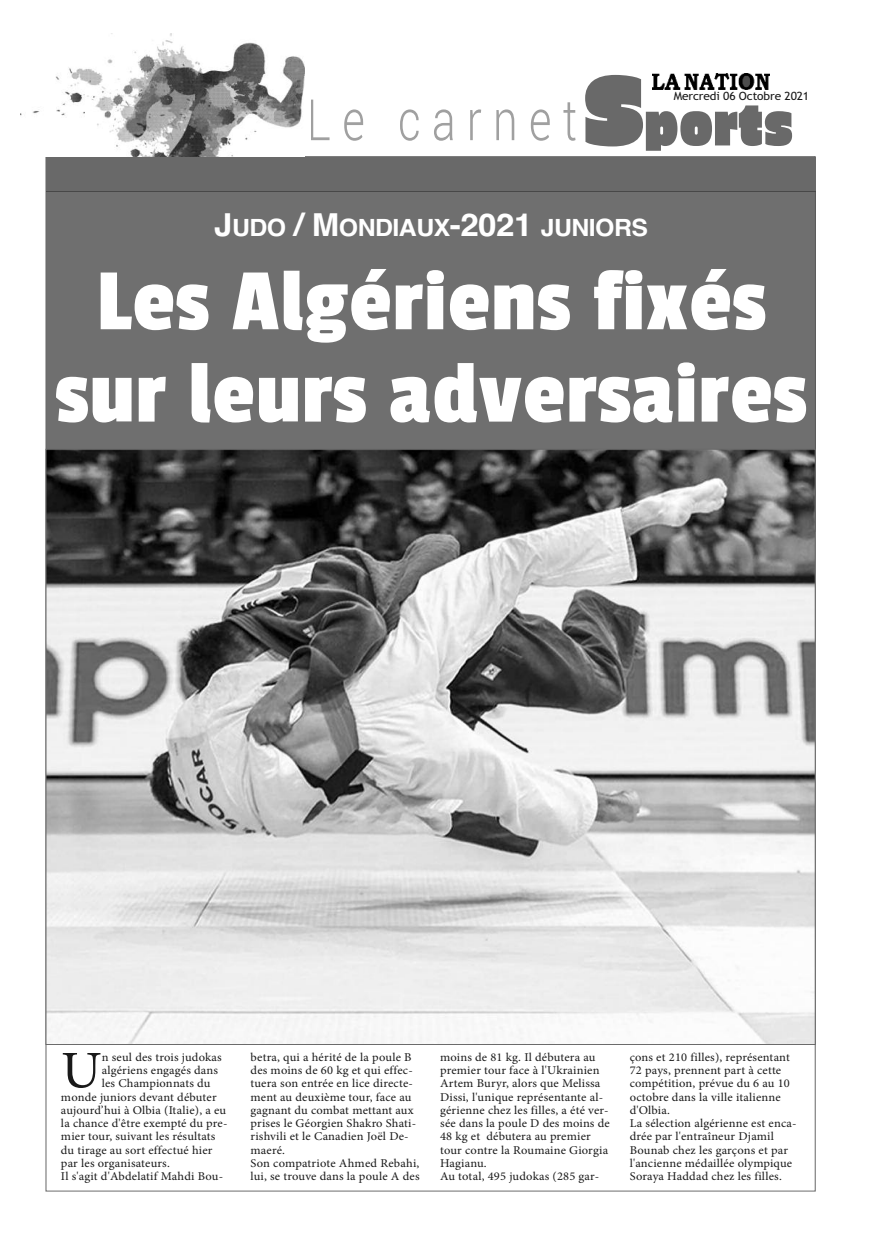
<style>
.page{position:relative;width:893px;height:1234px;background:#fff}
.page>*{position:absolute;margin:0;border:0;box-sizing:border-box;transform-origin:0 0}
.t1{font:91.2px/92.2px "Passion One";letter-spacing:.015em;color:#fff;text-align:center;scale:1.05 1}
.t2{font:57px "Erica One";color:#696969;scale:.89 1}
.t3{font:52.65px "Minion Pro";color:#191919;scale:1.05 1}
.t4{font:700 23.7px "Helvetica";letter-spacing:-.02em;color:#fff;scale:1.05 1}
.t5{font:11.85px/13.2px "Minion Pro";letter-spacing:.015em;color:#191919;scale:1.05 1}
.t6{font:11.4px "Trebuchet MS";letter-spacing:-.01em;color:#191919;scale:1.05 1}
.s1{font-size:100.65px}
.s2{font-size:31.65px}
</style>
<div class="page">
<svg style="left:311px;top:100px;width:265px;height:41px"></svg>
<div style="left:46px;top:157px;width:769px;height:34px;background:#696969"></div>
<img style="left:652px;top:73px;width:117px;height:16px">
<img style="left:20px;top:33px;width:285px;height:123px">
<hr style="left:815px;top:191px;width:1px;height:340px;background:#6f6f6f">
<div style="left:46px;top:192px;width:769px;height:257px;background:#6f6f6f"></div>
<hr style="left:46px;top:191px;width:769px;height:1px;background:#484848">
<img style="left:48px;top:451px;width:765px;height:591px">
<h2 class="t2" style="left:582px;top:80px;width:238px"><span class="s1">S</span>ports</h2>
<p class="t6" style="left:674px;top:90px;width:130px">Mercredi 06 Octobre 2021</p>
<h3 class="t4" style="left:214px;top:214px;width:415px"><span class="s2">J</span>UDO <span class="s2">/ M</span>ONDIAUX<span class="s2">-2021</span> JUNIORS</h3>
<h1 class="t1" style="left:56px;top:254px;width:717px">Les Algériens fixés sur leurs adversaires</h1>
<h3 class="t3" style="left:61px;top:1050px;width:40px">U</h3>
<p class="t5" style="left:102px;top:1051px;width:116px">n seul des trois judokas</p>
<p class="t5" style="left:102px;top:1064px;width:112px">algériens engagés dans</p>
<p class="t5" style="left:102px;top:1077px;width:105px">les Championnats du</p>
<p class="t5" style="left:61px;top:1090px;width:150px">monde juniors devant débuter</p>
<p class="t5" style="left:61px;top:1104px;width:159px">aujourd’hui à Olbia (Italie), a eu</p>
<p class="t5" style="left:61px;top:1117px;width:160px">la chance d'être exempté du pre-</p>
<p class="t5" style="left:61px;top:1130px;width:149px">mier tour, suivant les résultats</p>
<p class="t5" style="left:61px;top:1143px;width:146px">du tirage au sort effectué hier</p>
<p class="t5" style="left:61px;top:1157px;width:105px">par les organisateurs.</p>
<p class="t5" style="left:61px;top:1170px;width:156px">Il s'agit d'Abdelatif Mahdi Bou-</p>
<p class="t5" style="left:251px;top:1051px;width:163px">betra, qui a hérité de la poule B des moins de 60 kg et qui effec&shy;tuera son entrée en lice directe&shy;ment au deuxième tour, face au gagnant du combat mettant aux prises le Géorgien Shakro Shati&shy;rishvili et le Canadien Joël De&shy;maeré.<br>Son compatriote Ahmed Rebahi, lui, se trouve dans la poule A des</p>
<p class="t5" style="left:440px;top:1051px;width:163px">moins de 81 kg. Il débutera au premier tour face à l'Ukrainien<br>Artem Buryr, alors que Melissa<br>Dissi, l'unique représentante al&shy;gérienne chez les filles, a été ver&shy;sée dans la poule D des moins de<br>48 kg et débutera au premier tour contre la Roumaine Giorgia<br>Hagianu.<br>Au total, 495 judokas (285 gar-</p>
<p class="t5" style="left:630px;top:1051px;width:160px">çons et 210 filles), représentant<br>72 pays, prennent part à cette compétition, prévue du 6 au 10 octobre dans la ville italienne d'Olbia.<br>La sélection algérienne est enca&shy;drée par l'entraîneur Djamil<br>Bounab chez les garçons et par l'ancienne médaillée olympique<br>Soraya Haddad chez les filles.</p>
</div>
